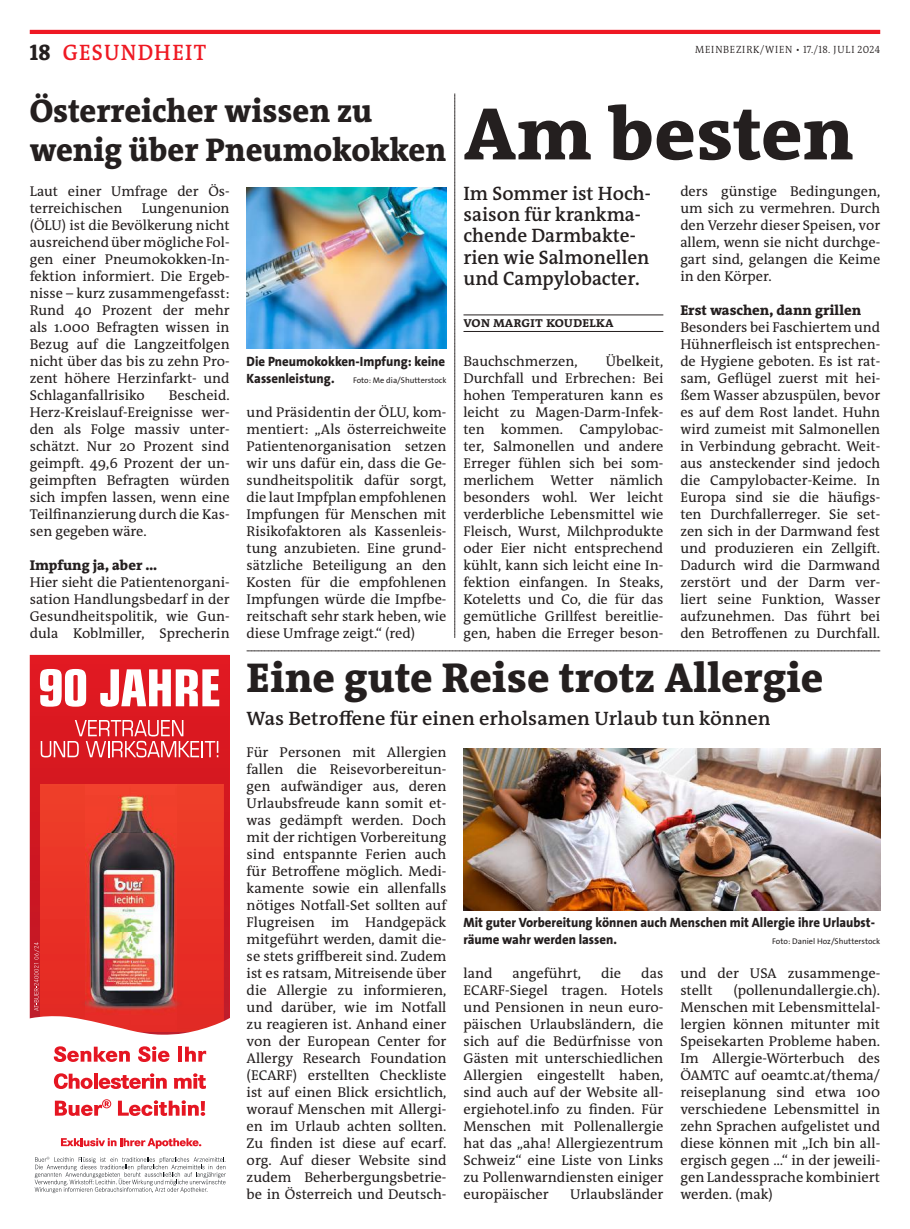
<style>
.page{position:relative;width:910px;height:1229px;background:#fff}
.page>*{position:absolute;margin:0;border:0;box-sizing:border-box;transform-origin:0 0}
.t1{font:800 75px "The RM Antiqua";color:#241f1f}
.t2{font:800 42px "The RM Antiqua";color:#241f1f}
.t3{font:800 33px/39px "The RM Antiqua";color:#241f1f;scale:.95 1}
.t4{font:600 22.5px "The RM Antiqua";letter-spacing:.055em;color:#ef1923;scale:.95 1}
.t5{font:600 19.5px/21px "The RM Antiqua";color:#241f1f}
.t6{font:14.25px/17px "The RM Antiqua";color:#241f1f;text-align:justify}
.t7{font:800 14.25px "The RM Antiqua";color:#241f1f}
.t8{font:700 14.25px "The RM Antiqua";letter-spacing:-.005em;color:#241f1f;scale:.95 1}
.t9{font:800 13.5px/17px "The Sans Os F";color:#241f1f;scale:.95 1}
.t10{font:300 10.5px "The RM Antiqua";letter-spacing:.08em;color:#241f1f;scale:.95 1}
.t11{font:8.25px "The Sans Os F";color:#241f1f}
.s1{font-weight:800;color:#241f1f}
</style>
<div class="page">
<hr style="left:30px;top:30px;width:850px;height:4px;background:#ef1923">
<svg style="left:247px;top:651px;width:633px;height:1px"></svg>
<svg style="left:454px;top:94px;width:1px;height:544px"></svg>
<hr style="left:463px;top:315px;width:200px;height:1px;background:#241f1f">
<hr style="left:463px;top:331px;width:200px;height:1px;background:#241f1f">
<img style="left:463px;top:748px;width:417px;height:162px">
<img style="left:247px;top:187px;width:199px;height:162px">
<svg style="left:30px;top:655px;width:200px;height:287px;background:#d91921"></svg>
<svg style="left:40px;top:669px;width:46px;height:38px"></svg>
<svg style="left:100px;top:669px;width:119px;height:38px"></svg>
<svg style="left:41px;top:720px;width:177px;height:37px;background:#e14a50"></svg>
<img style="left:40px;top:784px;width:184px;height:158px">
<svg style="left:30px;top:942px;width:200px;height:252px"></svg>
<h3 class="t4" style="left:30px;top:38px;width:187px"><span class="s1">18</span> GESUNDHEI T</h3>
<p class="t10" style="left:695px;top:43px;width:196px">MEINBEZIRK/WIEN • 17./18. JULI 2024</p>
<h3 class="t3" style="left:30px;top:92px;width:440px">Österreicher wissen zu wenig über Pneumokokken</h3>
<p class="t6" style="left:30px;top:182px;width:201px">Laut einer Umfrage der Ös&shy;terreichischen</p>
<p class="t6" style="left:30px;top:199px;width:201px;text-indent:112px">Lungenunion (ÖLU) ist die Bevölkerung nicht ausreichend über mögliche Fol&shy;gen einer Pneumokokken-In&shy;fektion informiert. Die Ergeb&shy;nisse – kurz zusammengefasst:<br>Rund 40 Prozent der mehr als 1.000 Befragten wissen in Bezug auf die Langzeitfolgen nicht über das bis zu zehn Pro&shy;zent höhere Herzinfarkt- und Schlaganfallrisiko</p>
<p class="t6" style="left:30px;top:387px;width:201px;text-indent:139px">Bescheid.<br>Herz-Kreislauf-Ereignisse wer&shy;den als Folge massiv unter&shy;schätzt. Nur 20 Prozent sind geimpft. 49,6 Prozent der un&shy;geimpften Befragten würden sich impfen lassen, wenn eine Teilfinanzierung durch die Kas&shy;sen gegeben wäre.</p>
<p class="t7" style="left:30px;top:556px;width:129px">Impfung ja, aber …</p>
<p class="t6" style="left:30px;top:574px;width:201px">Hier sieht die Patientenorgani&shy;sation Handlungsbedarf in der Gesundheitspolitik, wie Gun&shy;dula Koblmiller, Sprecherin</p>
<p class="t9" style="left:247px;top:353px;width:210px">Die Pneumokokken-Impfung: keine<br>Kassenleistung.</p>
<p class="t11" style="left:353px;top:375px;width:95px">Foto: Me dia/Shutterstock</p>
<p class="t6" style="left:247px;top:404px;width:201px">und Präsidentin der ÖLU, kom&shy;mentiert: „Als österreichweite Patientenorganisation setzen wir uns dafür ein, dass die Ge&shy;sundheitspolitik dafür sorgt, die laut Impfplan empfohlenen Impfungen für Menschen mit Risikofaktoren als Kassenleis&shy;tung anzubieten. Eine grund&shy;sätzliche Beteiligung an den Kosten für die empfohlenen Impfungen würde die Impfbe&shy;reitschaft sehr stark heben, wie diese Umfrage zeigt.“ (red)</p>
<h1 class="t1" style="left:463px;top:86px;width:392px">Am besten</h1>
<h3 class="t5" style="left:463px;top:184px;width:189px">Im Sommer ist Hoch&shy;saison für krankma&shy;chende Darmbakte&shy;rien wie Salmonellen und Campylobacter.</h3>
<p class="t8" style="left:463px;top:313px;width:160px">VON MARGIT KOUDELKA</p>
<p class="t6" style="left:680px;top:182px;width:201px">ders günstige Bedingungen, um sich zu vermehren. Durch den Verzehr dieser Speisen, vor allem, wenn sie nicht durchge&shy;gart sind, gelangen die Keime in den Körper.</p>
<p class="t7" style="left:680px;top:301px;width:182px">Erst waschen, dann grillen</p>
<p class="t6" style="left:680px;top:319px;width:201px">Besonders bei Faschiertem und Hühnerfleisch ist entsprechen&shy;de Hygiene geboten. Es ist rat&shy;sam, Geflügel zuerst mit hei&shy;ßem Wasser abzuspülen, bevor es auf dem Rost landet. Huhn wird zumeist mit Salmonellen in Verbindung gebracht. Weit&shy;aus ansteckender sind jedoch die Campylobacter-Keime. In Europa sind sie die häufigs&shy;ten Durchfallerreger. Sie set&shy;zen sich in der Darmwand fest und produzieren ein Zellgift.<br>Dadurch wird die Darmwand zerstört und der Darm ver&shy;liert seine Funktion, Wasser aufzunehmen. Das führt bei den Betroffenen zu Durchfall.</p>
<p class="t6" style="left:463px;top:352px;width:201px;text-indent:142px">Übelkeit, Durchfall und Erbrechen: Bei hohen Temperaturen kann es leicht zu Magen-Darm-Infek&shy;ten kommen. Campylobac&shy;ter, Salmonellen und andere Erreger fühlen sich bei som&shy;merlichem Wetter nämlich besonders wohl. Wer leicht verderbliche Lebensmittel wie Fleisch, Wurst, Milchprodukte oder Eier nicht entsprechend kühlt, kann sich leicht eine In&shy;fektion einfangen. In Steaks, Koteletts und Co, die für das gemütliche Grillfest bereitlie&shy;gen, haben die Erreger beson-</p>
<p class="t6" style="left:463px;top:352px;width:116px">Bauchschmerzen,</p>
<h2 class="t2" style="left:247px;top:650px;width:578px">Eine gute Reise trotz Allergie</h2>
<h3 class="t5" style="left:247px;top:708px;width:525px">Was Betroffene für einen erholsamen Urlaub tun können</h3>
<p class="t6" style="left:247px;top:744px;width:201px">Für Personen mit Allergien fallen die Reisevorbereitun&shy;gen aufwändiger aus, deren Urlaubsfreude kann somit et&shy;was gedämpft werden. Doch mit der richtigen Vorbereitung sind entspannte Ferien auch für Betroffene möglich. Medi&shy;kamente sowie ein allenfalls nötiges Notfall-Set sollten auf Flugreisen im Handgepäck mitgeführt werden, damit die&shy;se stets griffbereit sind. Zudem ist es ratsam, Mitreisende über die Allergie zu informieren, und darüber, wie im Notfall zu reagieren ist. Anhand einer von der European Center for Allergy Research Foundation (ECARF) erstellten Checkliste ist auf einen Blick ersichtlich, worauf Menschen mit Allergi&shy;en im Urlaub achten sollten.<br>Zu finden ist diese auf ecarf. org. Auf dieser Website sind zudem Beherbergungsbetrie&shy;be in Österreich und Deutsch-</p>
<p class="t9" style="left:463px;top:914px;width:435px">Mit guter Vorbereitung können auch Menschen mit Allergie ihre Urlaubst&shy;räume wahr werden lassen.</p>
<p class="t11" style="left:772px;top:936px;width:109px">Foto: Daniel Hoz/Shutterstock</p>
<p class="t6" style="left:463px;top:965px;width:201px;text-indent:178px">das ECARF-Siegel tragen. Hotels und Pensionen in neun euro&shy;päischen Urlaubsländern, die sich auf die Bedürfnisse von Gästen mit unterschiedlichen Allergien eingestellt haben, sind auch auf der Website all&shy;ergiehotel.info zu finden. Für Menschen mit Pollenallergie hat das „aha! Allergiezentrum Schweiz“ eine Liste von Links zu Pollenwarndiensten einiger europäischer</p>
<p class="t6" style="left:463px;top:965px;width:31px">land</p>
<p class="t6" style="left:512px;top:965px;width:70px">angeführt,</p>
<p class="t6" style="left:601px;top:965px;width:22px">die</p>
<p class="t6" style="left:570px;top:1186px;width:95px">Urlaubsländer</p>
<p class="t6" style="left:680px;top:965px;width:201px">und der USA zusammenge&shy;stellt</p>
<p class="t6" style="left:680px;top:982px;width:201px;text-indent:53px">(pollenundallergie.ch).<br>Menschen mit Lebensmittelal&shy;lergien können mitunter mit Speisekarten Probleme haben.<br>Im Allergie-Wörterbuch des ÖAMTC auf oeamtc.at/thema/ reiseplanung sind etwa 100 verschiedene Lebensmittel in zehn Sprachen aufgelistet und diese können mit „Ich bin all&shy;ergisch gegen …“ in der jeweili&shy;gen Landessprache kombiniert werden. (mak)</p>
</div>
